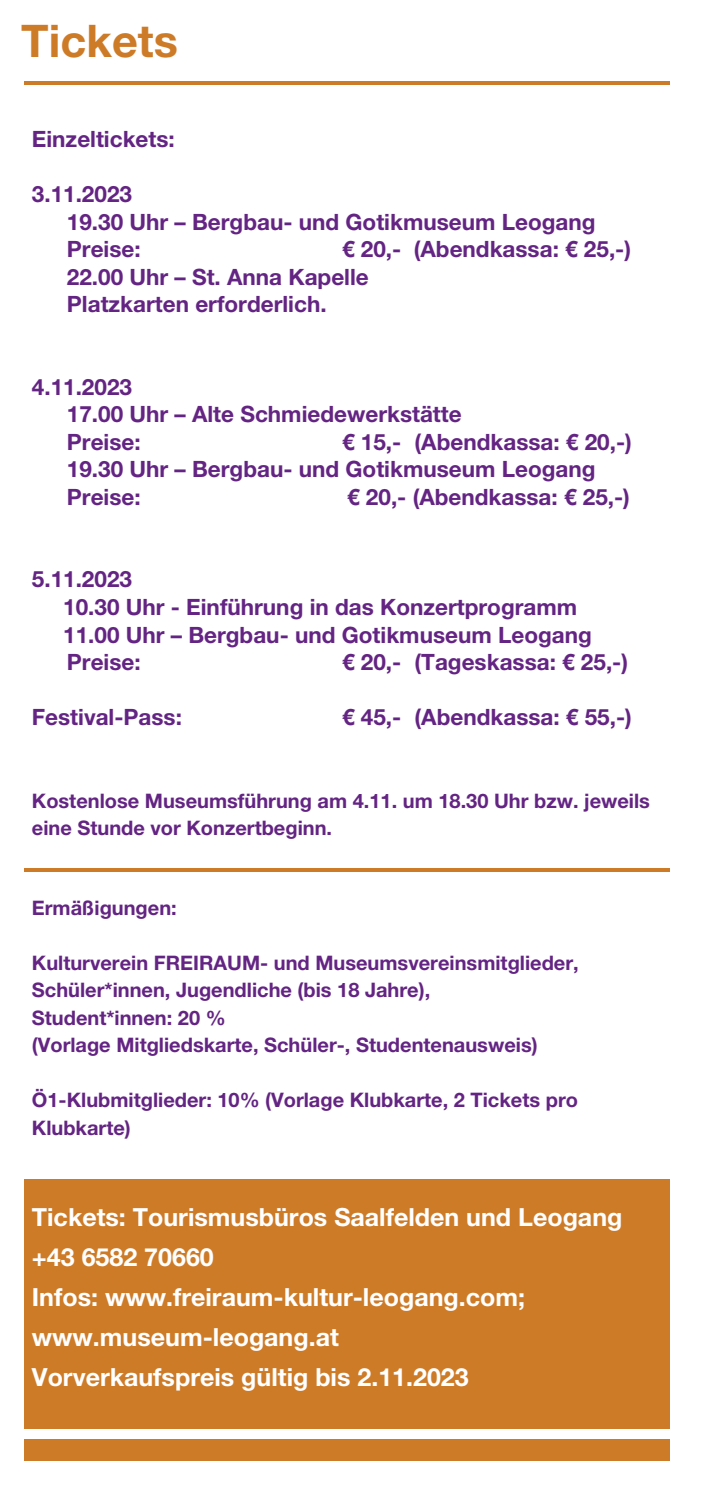
<style>
.page{position:relative;width:702px;height:1489px;background:#fff}
.page>*{position:absolute;margin:0;border:0;box-sizing:border-box;transform-origin:0 0}
.t1{font:700 45px "Helvetica Neue LT Pro";color:#ce7b28}
.t2{font:700 25px "Helvetica Neue LT Pro";color:#fff}
.t3{font:700 22.5px "Helvetica Neue LT Pro";color:#642483}
.t4{font:700 20px "Helvetica Neue LT Pro";color:#642483}
</style>
<div class="page">
<div style="left:25px;top:1439px;width:645px;height:21px;background:#ce7b28"></div>
<div style="left:25px;top:1179px;width:645px;height:249px;background:#ce7b28"></div>
<hr style="left:25px;top:81px;width:645px;height:4px;background:#ce7b28">
<hr style="left:25px;top:868px;width:645px;height:4px;background:#ce7b28">
<p class="t1" style="left:21px;top:13px;width:158px">Tickets</p>
<p class="t3" style="left:32px;top:125px;width:144px">Einzeltickets:</p>
<p class="t3" style="left:32px;top:180px;width:102px">3.11.2023</p>
<p class="t3" style="left:67px;top:208px;width:530px">19.30 Uhr – Bergbau- und Gotikmuseum Leogang</p>
<p class="t3" style="left:67px;top:235px;width:75px">Preise:</p>
<p class="t3" style="left:342px;top:235px;width:290px">€ 20,- (Abendkassa: € 25,-)</p>
<p class="t3" style="left:67px;top:263px;width:303px">22.00 Uhr – St. Anna Kapelle</p>
<p class="t3" style="left:67px;top:290px;width:261px">Platzkarten erforderlich.</p>
<p class="t3" style="left:32px;top:373px;width:102px">4.11.2023</p>
<p class="t3" style="left:67px;top:400px;width:396px">17.00 Uhr – Alte Schmiedewerkstätte</p>
<p class="t3" style="left:67px;top:428px;width:75px">Preise:</p>
<p class="t3" style="left:342px;top:428px;width:291px">€ 15,- (Abendkassa: € 20,-)</p>
<p class="t3" style="left:67px;top:455px;width:530px">19.30 Uhr – Bergbau- und Gotikmuseum Leogang</p>
<p class="t3" style="left:67px;top:483px;width:75px">Preise:</p>
<p class="t3" style="left:347px;top:483px;width:284px">€ 20,- (Abendkassa: € 25,-)</p>
<p class="t3" style="left:32px;top:565px;width:102px">5.11.2023</p>
<p class="t3" style="left:63px;top:593px;width:515px">10.30 Uhr - Einführung in das Konzertprogramm</p>
<p class="t3" style="left:63px;top:620px;width:530px">11.00 Uhr – Bergbau- und Gotikmuseum Leogang</p>
<p class="t3" style="left:67px;top:648px;width:75px">Preise:</p>
<p class="t3" style="left:342px;top:648px;width:287px">€ 20,- (Tageskassa: € 25,-)</p>
<p class="t3" style="left:32px;top:703px;width:151px">Festival-Pass:</p>
<p class="t3" style="left:342px;top:703px;width:291px">€ 45,- (Abendkassa: € 55,-)</p>
<p class="t4" style="left:32px;top:788px;width:619px">Kostenlose Museumsführung am 4.11. um 18.30 Uhr bzw. jeweils</p>
<p class="t4" style="left:32px;top:815px;width:302px">eine Stunde vor Konzertbeginn.</p>
<p class="t4" style="left:32px;top:895px;width:146px">Ermäßigungen:</p>
<p class="t4" style="left:32px;top:950px;width:548px">Kulturverein FREIRAUM- und Museumsvereinsmitglieder,</p>
<p class="t4" style="left:32px;top:977px;width:400px">Schüler*innen, Jugendliche (bis 18 Jahre),</p>
<p class="t4" style="left:32px;top:1005px;width:195px">Student*innen: 20 %</p>
<p class="t4" style="left:32px;top:1032px;width:507px">(Vorlage Mitgliedskarte, Schüler-, Studentenausweis)</p>
<p class="t4" style="left:32px;top:1087px;width:547px">Ö1-Klubmitglieder: 10% (Vorlage Klubkarte, 2 Tickets pro</p>
<p class="t4" style="left:32px;top:1115px;width:100px">Klubkarte)</p>
<p class="t2" style="left:32px;top:1201px;width:592px">Tickets: Tourismusbüros Saalfelden und Leogang</p>
<p class="t2" style="left:32px;top:1241px;width:183px">+43 6582 70660</p>
<p class="t2" style="left:32px;top:1281px;width:494px">Infos: www.freiraum-kultur-leogang.com;</p>
<p class="t2" style="left:32px;top:1321px;width:308px">www.museum-leogang.at</p>
<p class="t2" style="left:32px;top:1361px;width:438px">Vorverkaufspreis gültig bis 2.11.2023</p>
</div>
